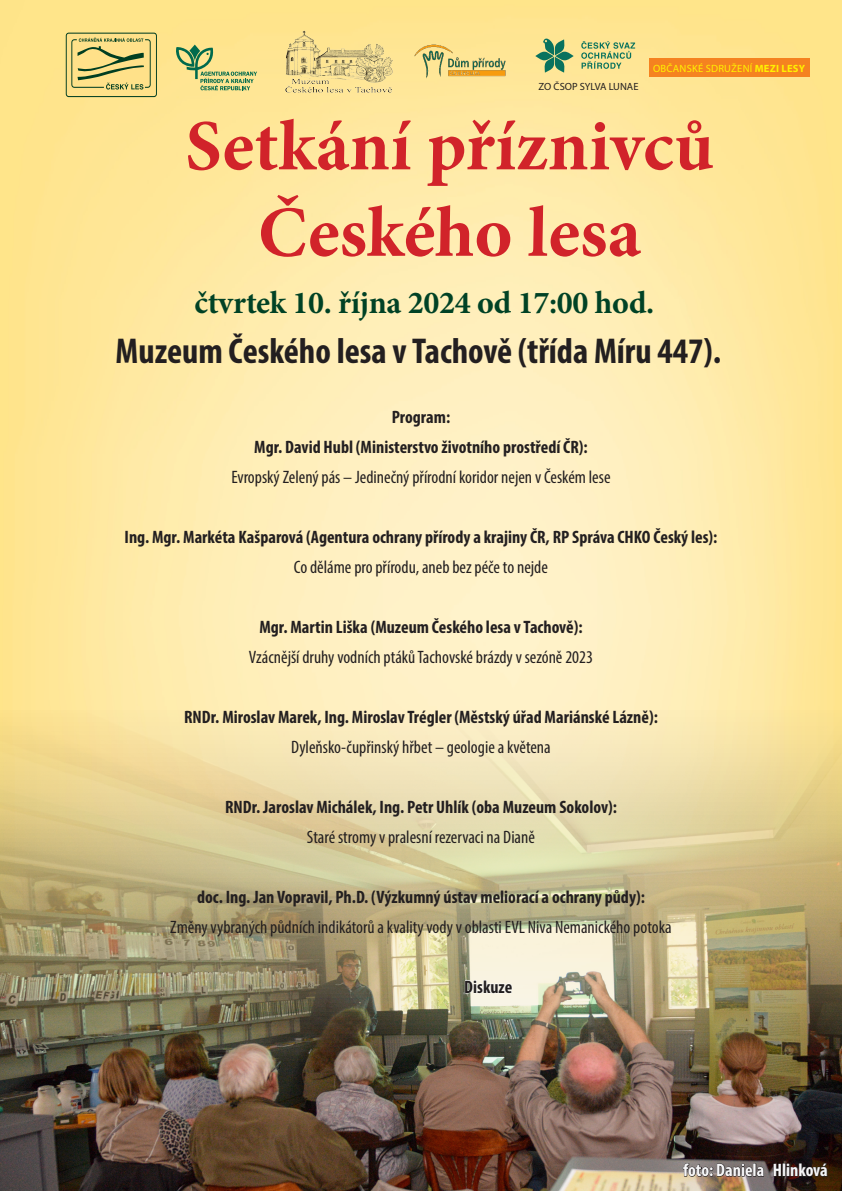
<style>
.page{position:relative;width:842px;height:1191px;background:#fff}
.page>*{position:absolute;margin:0;border:0;box-sizing:border-box;transform-origin:0 0}
.Styl_odstavce1{font:700 72px "Minion Pro";color:#d1232a}
.t1{font:700 condensed 36px "Myriad Pro";color:#231f20}
.t2{font:700 32px "Minion Pro";letter-spacing:-.01em;color:#004225}
.t3{font:700 condensed 18px "Myriad Pro";color:#231f20}
.t4{font:condensed 18px "Myriad Pro";color:#231f20}
.t5{font:700 condensed 18px "Myriad Pro";color:#f6f6f7}
.podnadpis_v_textu{font:10.6px "Myriad Pro";letter-spacing:.02em;color:#fff101}
.t6{font:10.5px "Myriad Pro";color:#231f20}
.s1{font-weight:700}
</style>
<div class="page">
<img style="left:0;top:0;width:842px;height:693px">
<img style="left:0;top:693px;width:842px;height:498px">
<svg style="left:464px;top:976px;width:49px;height:18px"></svg>
<div style="left:649px;top:59px;width:160px;height:18px;background:#f58220"></div>
<svg style="left:682px;top:1161px;width:83px;height:26px;background:#827368"></svg>
<svg style="left:773px;top:1161px;width:55px;height:29px;background:#2c1b14"></svg>
<img style="left:279px;top:29px;width:115px;height:67px">
<div style="left:66px;top:33px;width:90px;height:64px;background:#ffe189;border-radius:3px"></div>
<div style="left:66px;top:33px;width:91px;height:64px;border:1px solid #003e21;border-radius:3px"></div>
<svg style="left:71px;top:38px;width:80px;height:52px"></svg>
<svg style="left:174px;top:45px;width:83px;height:45px;background:#cbcc83"></svg>
<svg style="left:535px;top:38px;width:39px;height:35px"></svg>
<svg style="left:581px;top:41px;width:54px;height:28px;background:#bdc685"></svg>
<img style="left:394px;top:14px;width:132px;height:100px">
<p class="podnadpis_v_textu" style="left:653px;top:62px;width:154px">OBČANSKÉ SDRUŽENÍ <span class="s1">MEZI LESY</span></p>
<p class="t6" style="left:539px;top:80px;width:101px">ZO ČSOP SYLVA LUNAE</p>
<p class="Styl_odstavce1" style="left:185px;top:96px;width:532px">Setkání příznivců</p>
<p class="Styl_odstavce1" style="left:258px;top:182px;width:387px">Českého lesa</p>
<p class="t2" style="left:194px;top:280px;width:461px">čtvrtek 10. října 2024 od 17:00 hod.</p>
<p class="t1" style="left:115px;top:328px;width:607px">Muzeum Českého lesa v Tachově (třída Míru 447).</p>
<p class="t3" style="left:392px;top:405px;width:60px">Program:</p>
<p class="t3" style="left:254px;top:435px;width:335px">Mgr. David Hubl (Ministerstvo životního prostředí ČR):</p>
<p class="t4" style="left:231px;top:466px;width:381px">Evropský Zelený pás – Jedinečný přírodní koridor nejen v Českém lese</p>
<p class="t3" style="left:125px;top:525px;width:594px">Ing. Mgr. Markéta Kašparová (Agentura ochrany přírody a krajiny ČR, RP Správa CHKO Český les):</p>
<p class="t4" style="left:294px;top:556px;width:255px">Co děláme pro přírodu, aneb bez péče to nejde</p>
<p class="t3" style="left:259px;top:615px;width:325px">Mgr. Martin Liška (Muzeum Českého lesa v Tachově):</p>
<p class="t4" style="left:249px;top:646px;width:346px">Vzácnější druhy vodních ptáků Tachovské brázdy v sezóně 2023</p>
<p class="t3" style="left:184px;top:705px;width:475px">RNDr. Miroslav Marek, Ing. Miroslav Trégler (Městský úřad Mariánské Lázně):</p>
<p class="t4" style="left:291px;top:736px;width:261px">Dyleňsko-čupřinský hřbet – geologie a květena</p>
<p class="t3" style="left:225px;top:795px;width:393px">RNDr. Jaroslav Michálek, Ing. Petr Uhlík (oba Muzeum Sokolov):</p>
<p class="t4" style="left:307px;top:826px;width:230px">Staré stromy v pralesní rezervaci na Dianě</p>
<p class="t3" style="left:197px;top:885px;width:449px">doc. Ing. Jan Vopravil, Ph.D. (Výzkumný ústav meliorací a ochrany půdy):</p>
<p class="t4" style="left:170px;top:916px;width:503px">Změny vybraných půdních indikátorů a kvality vody v oblasti EVL Niva Nemanického potoka</p>
<p class="t3" style="left:464px;top:975px;width:50px">Diskuze</p>
<p class="t5" style="left:683px;top:1158px;width:146px">foto: Daniela Hlinková</p>
</div>
